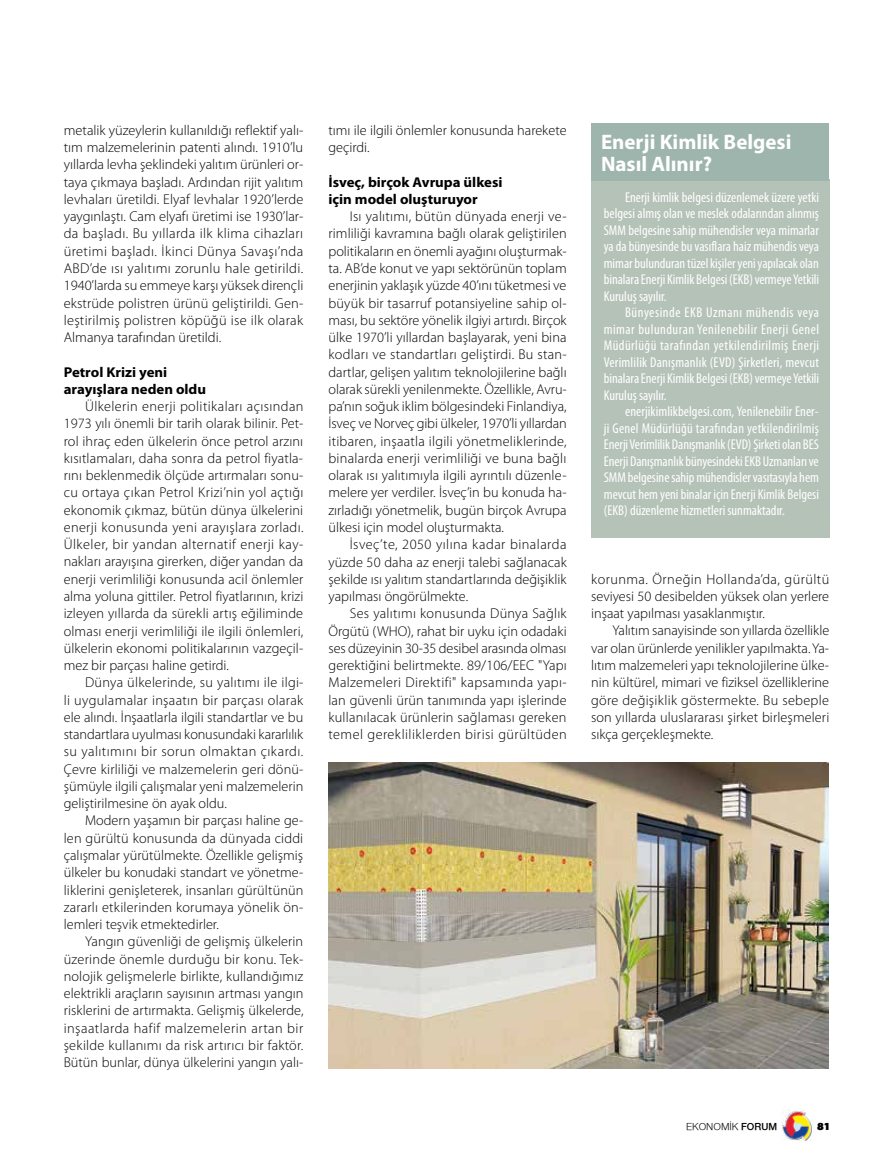
<style>
.page{position:relative;width:893px;height:1170px;background:#fff}
.page>*{position:absolute;margin:0;border:0;box-sizing:border-box;transform-origin:0 0}
.t1{font:700 21px/22.5px "Myriad Pro";color:#fff}
.t2{font:300 14.25px/17.2px "Myriad Pro";color:#000;text-align:justify}
.t3{font:condensed 14.25px/16.5px "Myriad Pro";color:#fff;text-align:justify}
.t4{font:700 14.25px/17.2px "Myriad Pro";color:#000;scale:1.04 1}
.t5{font:10.5px "Nimbus Sans Novus";color:#000}
.t6{font:900 10.5px "PF Agora Sans Pro";color:#000}
.s1{font-weight:600}
</style>
<div class="page">
<img style="left:781px;top:1109px;width:31px;height:31px">
<img style="left:328px;top:762px;width:500px;height:306px">
<div style="left:591px;top:179px;width:238px;height:359px;background:#b5c2b8"></div>
<div style="left:591px;top:123px;width:238px;height:58px;background:#9eb5ad"></div>
<p class="t2" style="left:64px;top:122px;width:241px">metalik yüzeylerin kullanıldığı reflektif yalı&shy;tım malzemelerinin patenti alındı. 1910’lu yıllarda levha şeklindeki yalıtım ürünleri or&shy;taya çıkmaya başladı. Ardından rijit yalıtım levhaları üretildi. Elyaf levhalar 1920’lerde yaygınlaştı. Cam elyafı üretimi ise 1930’lar&shy;da başladı. Bu yıllarda ilk klima cihazları üretimi başladı. İkinci Dünya Savaşı’nda ABD’de ısı yalıtımı zorunlu hale getirildi.<br>1940’larda su emmeye karşı yüksek dirençli ekstrüde polistren ürünü geliştirildi. Gen&shy;leştirilmiş polistren köpüğü ise ilk olarak Almanya tarafından üretildi.</p>
<p class="t4" style="left:64px;top:363px;width:138px">Petrol Krizi yeni arayışlara neden oldu</p>
<p class="t2" style="left:64px;top:398px;width:241px;text-indent:21px">Ülkelerin enerji politikaları açısından 1973 yılı önemli bir tarih olarak bilinir. Pet&shy;rol ihraç eden ülkelerin önce petrol arzını kısıtlamaları, daha sonra da petrol fiyatla&shy;rını beklenmedik ölçüde artırmaları sonu&shy;cu ortaya çıkan Petrol Krizi’nin yol açtığı ekonomik çıkmaz, bütün dünya ülkelerini enerji konusunda yeni arayışlara zorladı.<br>Ülkeler, bir yandan alternatif enerji kay&shy;nakları arayışına girerken, diğer yandan da enerji verimliliği konusunda acil önlemler alma yoluna gittiler. Petrol fiyatlarının, krizi izleyen yıllarda da sürekli artış eğiliminde olması enerji verimliliği ile ilgili önlemleri, ülkelerin ekonomi politikalarının vazgeçil&shy;mez bir parçası haline getirdi.</p>
<p class="t2" style="left:64px;top:674px;width:241px;text-indent:21px">Dünya ülkelerinde, su yalıtımı ile ilgi&shy;li uygulamalar inşaatın bir parçası olarak ele alındı. İnşaatlarla ilgili standartlar ve bu standartlara uyulması konusundaki kararlılık su yalıtımını bir sorun olmaktan çıkardı.<br>Çevre kirliliği ve malzemelerin geri dönü&shy;şümüyle ilgili çalışmalar yeni malzemelerin geliştirilmesine ön ayak oldu.</p>
<p class="t2" style="left:64px;top:812px;width:241px;text-indent:21px">Modern yaşamın bir parçası haline ge&shy;len gürültü konusunda da dünyada ciddi çalışmalar yürütülmekte. Özellikle gelişmiş ülkeler bu konudaki standart ve yönetme&shy;liklerini genişleterek, insanları gürültünün zararlı etkilerinden korumaya yönelik ön&shy;lemleri teşvik etmektedirler.</p>
<p class="t2" style="left:64px;top:933px;width:241px;text-indent:21px">Yangın güvenliği de gelişmiş ülkelerin üzerinde önemle durduğu bir konu. Tek&shy;nolojik gelişmelerle birlikte, kullandığımız elektrikli araçların sayısının artması yangın risklerini de artırmakta. Gelişmiş ülkelerde, inşaatlarda hafif malzemelerin artan bir şekilde kullanımı da risk artırıcı bir faktör.<br>Bütün bunlar, dünya ülkelerini yangın yalı-</p>
<p class="t2" style="left:328px;top:122px;width:240px">tımı ile ilgili önlemler konusunda harekete geçirdi.</p>
<p class="t4" style="left:328px;top:173px;width:169px">İsveç, birçok Avrupa ülkesi için model oluşturuyor</p>
<p class="t2" style="left:328px;top:208px;width:240px;text-indent:21px">Isı yalıtımı, bütün dünyada enerji ve&shy;rimliliği kavramına bağlı olarak geliştirilen politikaların en önemli ayağını oluşturmak&shy;ta. AB’de konut ve yapı sektörünün toplam enerjinin yaklaşık yüzde 40’ını tüketmesi ve büyük bir tasarruf potansiyeline sahip ol&shy;ması, bu sektöre yönelik ilgiyi artırdı. Birçok ülke 1970’li yıllardan başlayarak, yeni bina kodları ve standartları geliştirdi. Bu stan&shy;dartlar, gelişen yalıtım teknolojilerine bağlı olarak sürekli yenilenmekte. Özellikle, Avru&shy;pa’nın soğuk iklim bölgesindeki Finlandiya, İsveç ve Norveç gibi ülkeler, 1970’li yıllardan itibaren, inşaatla ilgili yönetmeliklerinde, binalarda enerji verimliliği ve buna bağlı olarak ısı yalıtımıyla ilgili ayrıntılı düzenle&shy;melere yer verdiler. İsveç’in bu konuda ha&shy;zırladığı yönetmelik, bugün birçok Avrupa ülkesi için model oluşturmakta.</p>
<p class="t2" style="left:328px;top:536px;width:240px;text-indent:21px">İsveç’te, 2050 yılına kadar binalarda yüzde 50 daha az enerji talebi sağlanacak şekilde ısı yalıtım standartlarında değişiklik yapılması öngörülmekte.</p>
<p class="t2" style="left:328px;top:605px;width:240px;text-indent:21px">Ses yalıtımı konusunda Dünya Sağlık Örgütü (WHO), rahat bir uyku için odadaki ses düzeyinin 30-35 desibel arasında olması gerektiğini belirtmekte. 89/106/EEC "Yapı Malzemeleri Direktifi" kapsamında yapı&shy;lan güvenli ürün tanımında yapı işlerinde kullanılacak ürünlerin sağlaması gereken temel gerekliliklerden birisi gürültüden</p>
<h1 class="t1" style="left:601px;top:131px;width:192px">Enerji Kimlik Belgesi<br>Nasıl Alınır?</h1>
<p class="t3" style="left:604px;top:189px;width:217px;text-indent:21px">Enerji kimlik belgesi düzenlemek üzere yetki belgesi almış olan ve meslek odalarından alınmış SMM belgesine sahip mühendisler veya mimarlar ya da bünyesinde bu vasıflara haiz mühendis veya mimar bulunduran tüzel kişiler yeni yapılacak olan binalara Enerji Kimlik Belgesi (EKB) vermeye Yetkili Kuruluş sayılır.</p>
<p class="t3" style="left:604px;top:304px;width:217px;text-indent:21px">Bünyesinde EKB Uzmanı mühendis veya mimar bulunduran Yenilenebilir Enerji Genel Müdürlüğü tarafından yetkilendirilmiş Enerji Verimlilik Danışmanlık (EVD) Şirketleri, mevcut binalara Enerji Kimlik Belgesi (EKB) vermeye Yetkili Kuruluş sayılır.</p>
<p class="t3" style="left:604px;top:403px;width:217px;text-indent:21px">enerjikimlikbelgesi.com, Yenilenebilir Ener&shy;ji Genel Müdürlüğü tarafından yetkilendirilmiş Enerji Verimlilik Danışmanlık (EVD) Şirketi olan BES Enerji Danışmanlık bünyesindeki EKB Uzmanları ve SMM belgesine sahip mühendisler vasıtasıyla hem mevcut hem yeni binalar için Enerji Kimlik Belgesi (EKB) düzenleme hizmetleri sunmaktadır.</p>
<p class="t2" style="left:591px;top:570px;width:240px">korunma. Örneğin Hollanda’da, gürültü seviyesi 50 desibelden yüksek olan yerlere inşaat yapılması yasaklanmıştır.</p>
<p class="t2" style="left:591px;top:622px;width:240px;text-indent:21px">Yalıtım sanayisinde son yıllarda özellikle var olan ürünlerde yenilikler yapılmakta. Ya&shy;lıtım malzemeleri yapı teknolojilerine ülke&shy;nin kültürel, mimari ve fiziksel özelliklerine göre değişiklik göstermekte. Bu sebeple son yıllarda uluslararası şirket birleşmeleri sıkça gerçekleşmekte.</p>
<p class="t5" style="left:686px;top:1120px;width:93px">EKONOMİK <span class="s1">FORUM</span></p>
<p class="t6" style="left:817px;top:1119px;width:15px">81</p>
</div>
